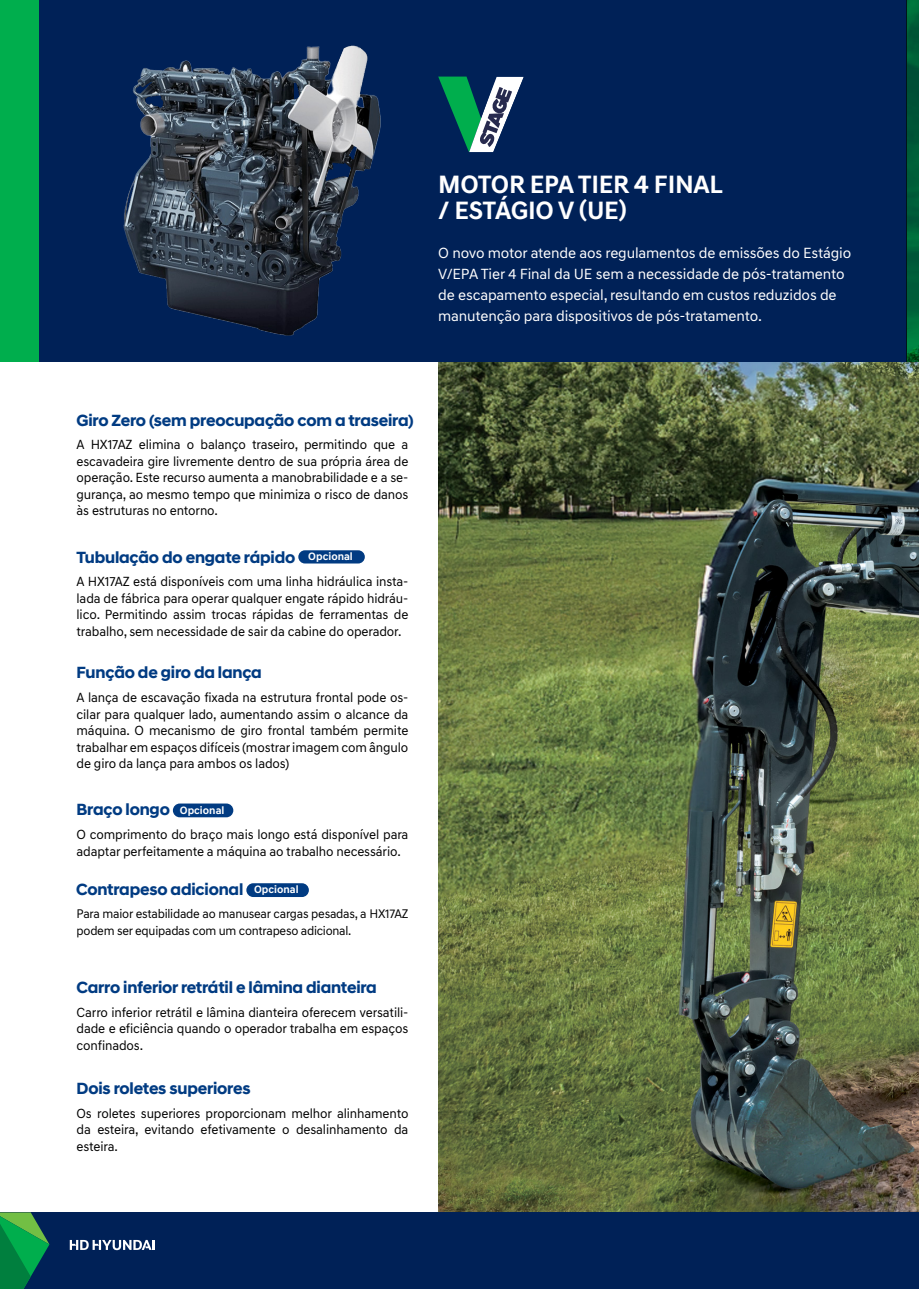
<style>
.page{position:relative;width:919px;height:1289px;background:#fff}
.page>*{position:absolute;margin:0;border:0;box-sizing:border-box;transform-origin:0 0}
.TEXTO_CORRIDO{font:700 25.5px/25.8px "Hyundai Sans Text";letter-spacing:-.01em;color:#fff}
.TEXTO_CORRIDO-2{font:700 16.5px "Hyundai Sans Head";letter-spacing:-.01em;color:#013b82}
.TEXTO_CORRIDO-3{font:15px/21px "Hyundai Sans Text";letter-spacing:-.01em;color:#fff}
.본문{font:13.5px/16.5px "Hyundai Sans Text";letter-spacing:-.01em;color:#000;text-align:justify}
.본문-2{font:12.75px/16.5px "Hyundai Sans Text";letter-spacing:-.02em;color:#000}
.t1{font:700 10.8px "Hyundai Sans Text";color:#fff}
</style>
<div class="page">
<img style="left:438px;top:361px;width:480px;height:851px">
<div style="left:173px;top:803px;width:60px;height:14px;background:#013b82;border-radius:7px"></div>
<div style="left:246px;top:883px;width:63px;height:14px;background:#013b82;border-radius:7px"></div>
<div style="left:298px;top:550px;width:67px;height:13px;background:#013b82;border-radius:7px"></div>
<div style="left:0;top:0;width:906px;height:361px;background:#002157"></div>
<svg style="left:906px;top:0;width:12px;height:361px;background:#005835"></svg>
<div style="left:0;top:0;width:38px;height:361px;background:#00ae4d"></div>
<svg style="left:438px;top:77px;width:86px;height:75px"></svg>
<img style="left:123px;top:45px;width:258px;height:291px">
<div style="left:0;top:1212px;width:918px;height:76px;background:#002157"></div>
<svg style="left:0;top:1212px;width:49px;height:76px"></svg>
<svg style="left:70px;top:1239px;width:85px;height:11px"></svg>
<p class="TEXTO_CORRIDO" style="left:438px;top:171px;width:286px">MOTOR EPA TIER 4 FINAL / ESTÁGIO V (UE)</p>
<p class="TEXTO_CORRIDO-3" style="left:438px;top:242px;width:414px">O novo motor atende aos regulamentos de emissões do Estágio V/EPA Tier 4 Final da UE sem a necessidade de pós-tratamento de escapamento especial, resultando em custos reduzidos de manutenção para dispositivos de pós-tratamento.</p>
<p class="TEXTO_CORRIDO-2" style="left:77px;top:410px;width:338px">Giro Zero (sem preocupação com a traseira)</p>
<p class="본문" style="left:77px;top:436px;width:333px">A HX17AZ elimina o balanço traseiro, permitindo que a escavadeira gire livremente dentro de sua própria área de operação. Este recurso aumenta a manobrabilidade e a se&shy;gurança, ao mesmo tempo que minimiza o risco de danos às estruturas no entorno.</p>
<p class="TEXTO_CORRIDO-2" style="left:77px;top:547px;width:220px">Tubulação do engate rápido</p>
<p class="t1" style="left:308px;top:550px;width:46px">Opcional</p>
<p class="본문" style="left:77px;top:573px;width:333px">A HX17AZ está disponíveis com uma linha hidráulica insta&shy;lada de fábrica para operar qualquer engate rápido hidráu&shy;lico. Permitindo assim trocas rápidas de ferramentas de trabalho, sem necessidade de sair da cabine do operador.</p>
<p class="TEXTO_CORRIDO-2" style="left:77px;top:663px;width:187px">Função de giro da lança</p>
<p class="본문" style="left:77px;top:689px;width:333px">A lança de escavação fixada na estrutura frontal pode os&shy;cilar para qualquer lado, aumentando assim o alcance da máquina. O mecanismo de giro frontal também permite trabalhar em espaços difíceis (mostrar imagem com ângulo de giro da lança para ambos os lados)</p>
<p class="TEXTO_CORRIDO-2" style="left:77px;top:799px;width:95px">Braço longo</p>
<p class="t1" style="left:180px;top:803px;width:46px">Opcional</p>
<p class="본문" style="left:77px;top:826px;width:333px">O comprimento do braço mais longo está disponível para adaptar perfeitamente a máquina ao trabalho necessário.</p>
<p class="TEXTO_CORRIDO-2" style="left:76px;top:879px;width:169px">Contrapeso adicional</p>
<p class="t1" style="left:254px;top:883px;width:46px">Opcional</p>
<p class="본문-2" style="left:77px;top:905px;width:333px">Para maior estabilidade ao manusear cargas pesadas, a HX17AZ podem ser equipadas com um contrapeso adicional.</p>
<p class="TEXTO_CORRIDO-2" style="left:77px;top:977px;width:302px">Carro inferior retrátil e lâmina dianteira</p>
<p class="본문" style="left:77px;top:1003px;width:333px">Carro inferior retrátil e lâmina dianteira oferecem versatili&shy;dade e eficiência quando o operador trabalha em espaços confinados.</p>
<p class="TEXTO_CORRIDO-2" style="left:77px;top:1078px;width:175px">Dois roletes superiores</p>
<p class="본문" style="left:77px;top:1104px;width:333px">Os roletes superiores proporcionam melhor alinhamento da esteira, evitando efetivamente o desalinhamento da esteira.</p>
</div>
